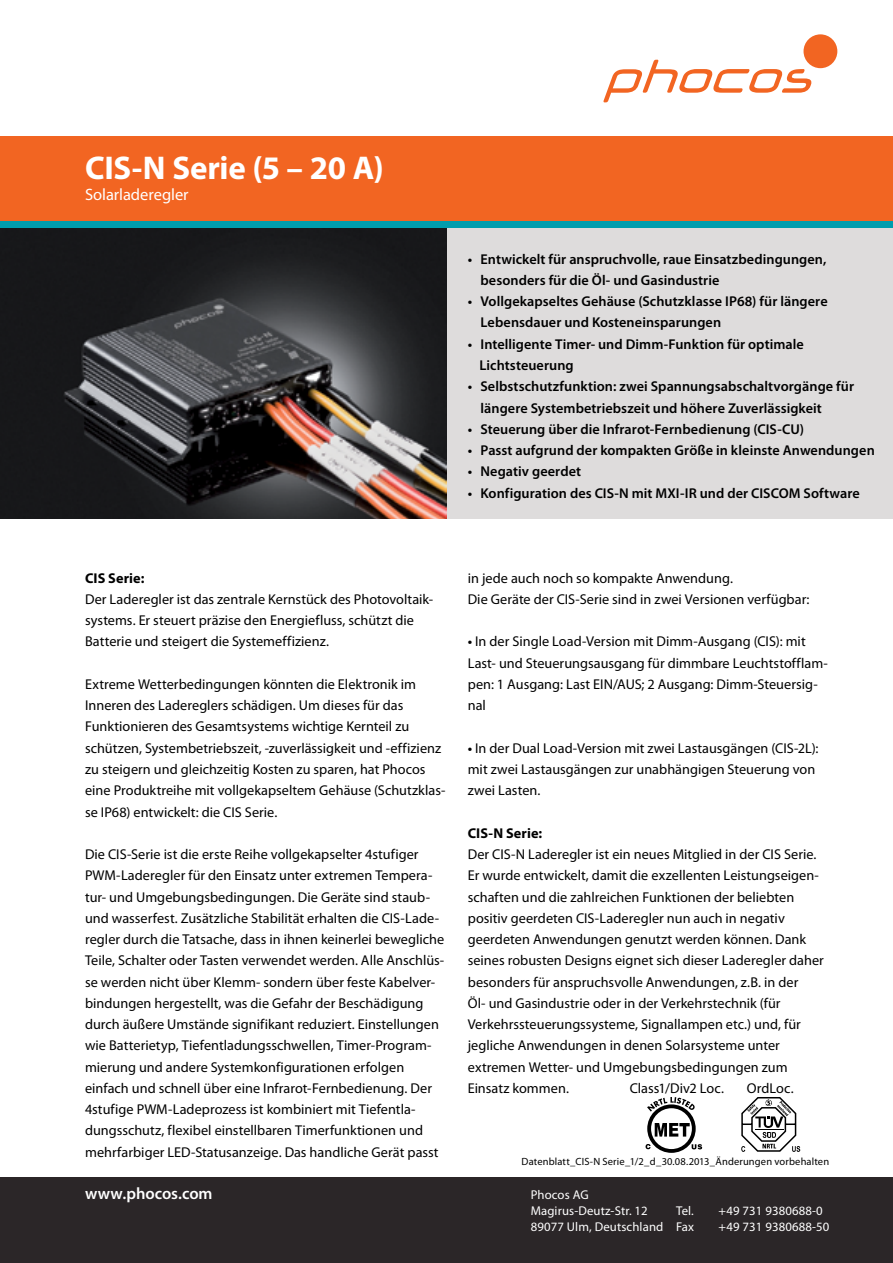
<style>
.page{position:relative;width:893px;height:1263px;background:#fff}
.page>*{position:absolute;margin:0;border:0;box-sizing:border-box;transform-origin:0 0}
.t1{font:700 33px "Myriad Pro";letter-spacing:-.005em;color:#fff}
.t2{font:16.5px "Myriad Pro";color:#fff}
.t3{font:600 16.5px "Myriad Pro";color:#fff}
.t4{font:14.25px/21.3px "Myriad Pro";letter-spacing:.005em;color:#000}
.t5{font:600 14.25px/21.3px "Myriad Pro";letter-spacing:.005em;color:#000}
.t6{font:700 14.25px "Myriad Pro";letter-spacing:.005em;color:#000}
.t7{font:12.75px/15.8px "Myriad Pro";letter-spacing:.01em;color:#fff}
.t8{font:10.5px "Myriad Pro";letter-spacing:.015em;color:#000}
.s1{font-weight:600}
</style>
<div class="page">
<div style="left:446px;top:221px;width:447px;height:298px;background:#dedcdc"></div>
<div style="left:0;top:136px;width:893px;height:85px;background:#f26522"></div>
<img style="left:0;top:227px;width:446px;height:292px">
<div style="left:0;top:221px;width:893px;height:6px;background:#009dad"></div>
<svg style="left:646px;top:1097px;width:56px;height:56px"></svg>
<svg style="left:741px;top:1097px;width:59px;height:55px"></svg>
<div style="left:0;top:1178px;width:893px;height:85px;background:#2b2628"></div>
<div style="left:803px;top:34px;width:34px;height:34px;background:#f26522;border-radius:50%"></div>
<svg style="left:603px;top:60px;width:209px;height:42px"></svg>
<h1 class="t1" style="left:85px;top:146px;width:300px">CIS-N Serie (5 – 20 A)</h1>
<p class="t2" style="left:85px;top:184px;width:105px">Solarladeregler</p>
<p class="t5" style="left:480px;top:248px;width:348px;text-indent:-13px">• Entwickelt für anspruchvolle, raue Einsatzbedingungen, besonders für die Öl- und Gasindustrie</p>
<p class="t5" style="left:480px;top:290px;width:349px;text-indent:-13px">• Vollgekapseltes Gehäuse (Schutzklasse IP68) für längere<br>Lebensdauer und Kosteneinsparungen</p>
<p class="t5" style="left:480px;top:333px;width:326px;text-indent:-12px">• Intelligente Timer- und Dimm-Funktion für optimale<br>Lichtsteuerung</p>
<p class="t5" style="left:480px;top:375px;width:375px;text-indent:-13px">• Selbstschutzfunktion: zwei Spannungsabschaltvorgänge für längere Systembetriebszeit und höhere Zuverlässigkeit</p>
<p class="t5" style="left:468px;top:418px;width:338px">• Steuerung über die Infrarot-Fernbedienung (CIS-CU)</p>
<p class="t5" style="left:468px;top:439px;width:409px">• Passt aufgrund der kompakten Größe in kleinste Anwendungen</p>
<p class="t5" style="left:468px;top:460px;width:115px">• Negativ geerdet</p>
<p class="t5" style="left:468px;top:482px;width:394px">• Konfiguration des CIS-N mit MXI-IR und der CISCOM Software</p>
<p class="t6" style="left:85px;top:568px;width:61px">CIS Serie:</p>
<p class="t4" style="left:85px;top:588px;width:350px">Der Laderegler ist das zentrale Kernstück des Photovoltaik&shy;systems. Er steuert präzise den Energiefluss, schützt die<br>Batterie und steigert die Systemeffizienz.</p>
<p class="t4" style="left:85px;top:673px;width:362px">Extreme Wetterbedingungen könnten die Elektronik im Inneren des Ladereglers schädigen. Um dieses für das Funktionieren des Gesamtsystems wichtige Kernteil zu schützen, Systembetriebszeit, -zuverlässigkeit und -effizienz zu steigern und gleichzeitig Kosten zu sparen, hat Phocos eine Produktreihe mit vollgekapseltem Gehäuse (Schutzklas&shy;se IP68) entwickelt: die CIS Serie.</p>
<p class="t4" style="left:85px;top:843px;width:361px">Die CIS-Serie ist die erste Reihe vollgekapselter 4stufiger PWM-Laderegler für den Einsatz unter extremen Tempera&shy;tur- und Umgebungsbedingungen. Die Geräte sind staub&shy;und wasserfest. Zusätzliche Stabilität erhalten die CIS-Lade&shy;regler durch die Tatsache, dass in ihnen keinerlei bewegliche Teile, Schalter oder Tasten verwendet werden. Alle Anschlüs&shy;se werden nicht über Klemm- sondern über feste Kabelver&shy;bindungen hergestellt, was die Gefahr der Beschädigung durch äußere Umstände signifikant reduziert. Einstellungen wie Batterietyp, Tiefentladungsschwellen, Timer-Program&shy;mierung und andere Systemkonfigurationen erfolgen einfach und schnell über eine Infrarot-Fernbedienung. Der 4stufige PWM-Ladeprozess ist kombiniert mit Tiefentla&shy;dungsschutz, flexibel einstellbaren Timerfunktionen und mehrfarbiger LED-Statusanzeige. Das handliche Gerät passt</p>
<p class="t4" style="left:468px;top:567px;width:343px">in jede auch noch so kompakte Anwendung.<br>Die Geräte der CIS-Serie sind in zwei Versionen verfügbar:</p>
<p class="t4" style="left:468px;top:631px;width:362px"><span class="s1">•</span> In der Single Load-Version mit Dimm-Ausgang (CIS): mit Last- und Steuerungsausgang für dimmbare Leuchtstofflam&shy;pen: 1 Ausgang: Last EIN/AUS; 2 Ausgang: Dimm-Steuersig&shy;nal</p>
<p class="t4" style="left:468px;top:737px;width:352px"><span class="s1">•</span> In der Dual Load-Version mit zwei Lastausgängen (CIS-2L): mit zwei Lastausgängen zur unabhängigen Steuerung von zwei Lasten.</p>
<p class="t6" style="left:468px;top:824px;width:76px">CIS-N Serie:</p>
<p class="t4" style="left:468px;top:843px;width:358px">Der CIS-N Laderegler ist ein neues Mitglied in der CIS Serie.<br>Er wurde entwickelt, damit die exzellenten Leistungseigen&shy;schaften und die zahlreichen Funktionen der beliebten positiv geerdeten CIS-Laderegler nun auch in negativ geerdeten Anwendungen genutzt werden können. Dank seines robusten Designs eignet sich dieser Laderegler daher besonders für anspruchsvolle Anwendungen, z.B. in der<br>Öl- und Gasindustrie oder in der Verkehrstechnik (für Verkehrssteuerungssysteme, Signallampen etc.) und, für jegliche Anwendungen in denen Solarsysteme unter extremen Wetter- und Umgebungsbedingungen zum Einsatz kommen.</p>
<p class="t4" style="left:630px;top:1077px;width:96px">Class1/Div2 Loc.</p>
<p class="t4" style="left:747px;top:1077px;width:48px">OrdLoc.</p>
<p class="t8" style="left:522px;top:1154px;width:309px">Datenblatt_CIS-N Serie_1/2_d_30.08.2013_Änderungen vorbehalten</p>
<p class="t3" style="left:85px;top:1183px;width:129px">www.phocos.com</p>
<p class="t7" style="left:531px;top:1187px;width:134px">Phocos AG<br>Magirus-Deutz-Str. 12<br>89077 Ulm, Deutschland</p>
<p class="t7" style="left:676px;top:1202px;width:19px">Tel.</p>
<p class="t7" style="left:719px;top:1202px;width:105px">+49 731 9380688-0</p>
<p class="t7" style="left:676px;top:1218px;width:19px">Fax</p>
<p class="t7" style="left:719px;top:1218px;width:112px">+49 731 9380688-50</p>
</div>
